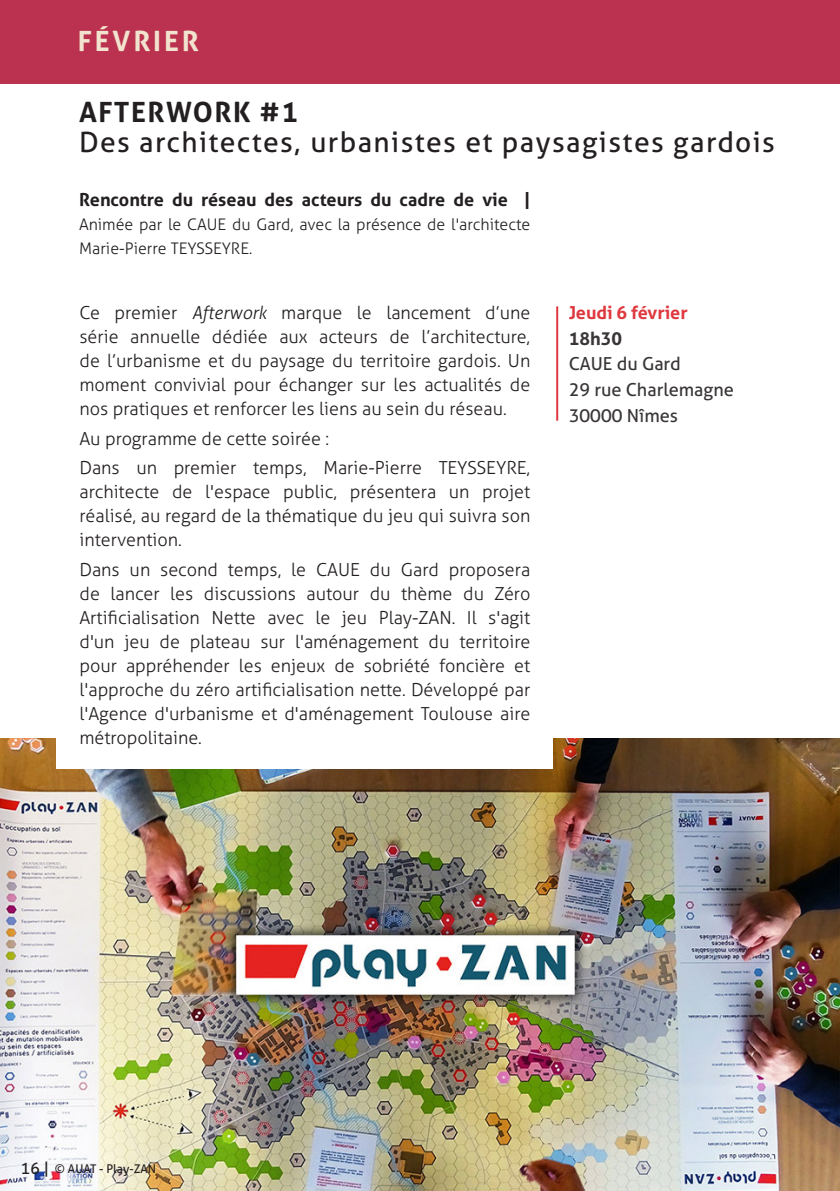
<style>
.page{position:relative;width:840px;height:1191px;background:#fff}
.page>*{position:absolute;margin:0;border:0;box-sizing:border-box;transform-origin:0 0}
.NEW_titre_even{font:28px "Aller";letter-spacing:.05em;color:#231f20}
.NEW_titre_even-2{font:700 28px "Aller";letter-spacing:.05em;color:#231f20}
.NEW_rubrique_even{font:700 28px "Aller";letter-spacing:.1em;color:#f2e3ce}
.NEW_texte_even{font:300 18px/24px "Aller";color:#231f20;text-align:justify}
.NEW_titre_even-3{font:700 18px "Aller";color:#231f20}
.t1{font:18px/25.6px "Aller";color:#231f20}
.t2{font:700 18px "Aller";color:#db222a}
.NEW_titre_even-4{font:300 16px/24px "Aller";color:#231f20}
.NEW_Leg_Photo{font:16px "Aller";color:#231f20}
.t3{font:12px "Aller";color:#231f20}
.s1{font-style:italic}
</style>
<div class="page">
<div style="left:0;top:0;width:839px;height:83px;background:#ba324f"></div>
<hr style="left:556px;top:306px;width:2px;height:115px;background:#db222a">
<img style="left:0;top:738px;width:839px;height:453px">
<div style="left:57px;top:306px;width:495px;height:462px;background:#fff"></div>
<p class="NEW_rubrique_even" style="left:78px;top:23px;width:123px">FÉVRIER</p>
<p class="NEW_titre_even-2" style="left:79px;top:94px;width:220px">AFTERWORK #1</p>
<p class="NEW_titre_even" style="left:79px;top:124px;width:697px">Des architectes, urbanistes et paysagistes gardois</p>
<p class="NEW_titre_even-3" style="left:79px;top:188px;width:452px">Rencontre du réseau des acteurs du cadre de vie |</p>
<p class="NEW_titre_even-4" style="left:79px;top:212px;width:452px">Animée par le CAUE du Gard, avec la présence de l'architecte<br>Marie-Pierre TEYSSEYRE.</p>
<p class="NEW_texte_even" style="left:79px;top:300px;width:452px">Ce premier <span class="s1">Afterwork</span> marque le lancement d’une série annuelle dédiée aux acteurs de l’architecture, de l’urbanisme et du paysage du territoire gardois. Un moment convivial pour échanger sur les actualités de nos pratiques et renforcer les liens au sein du réseau.</p>
<p class="NEW_texte_even" style="left:79px;top:426px;width:251px">Au programme de cette soirée :</p>
<p class="NEW_texte_even" style="left:79px;top:456px;width:452px">Dans un premier temps, Marie-Pierre TEYSSEYRE, architecte de l'espace public, présentera un projet réalisé, au regard de la thématique du jeu qui suivra son intervention.</p>
<p class="NEW_texte_even" style="left:79px;top:557px;width:452px">Dans un second temps, le CAUE du Gard proposera de lancer les discussions autour du thème du Zéro Artificialisation Nette avec le jeu Play-ZAN. Il s'agit d'un jeu de plateau sur l'aménagement du territoire pour appréhender les enjeux de sobriété foncière et l'approche du zéro artificialisation nette. Développé par l'Agence d'urbanisme et d'aménagement Toulouse aire métropolitaine.</p>
<p class="t2" style="left:568px;top:301px;width:120px">Jeudi 6 février</p>
<p class="NEW_titre_even-3" style="left:568px;top:327px;width:55px">18h30</p>
<p class="t1" style="left:568px;top:351px;width:167px">CAUE du Gard<br>29 rue Charlemagne<br>30000 Nîmes</p>
<p class="NEW_Leg_Photo" style="left:21px;top:1158px;width:30px">16 |</p>
<p class="t3" style="left:55px;top:1161px;width:103px">© AUAT - Play-ZAN</p>
</div>
